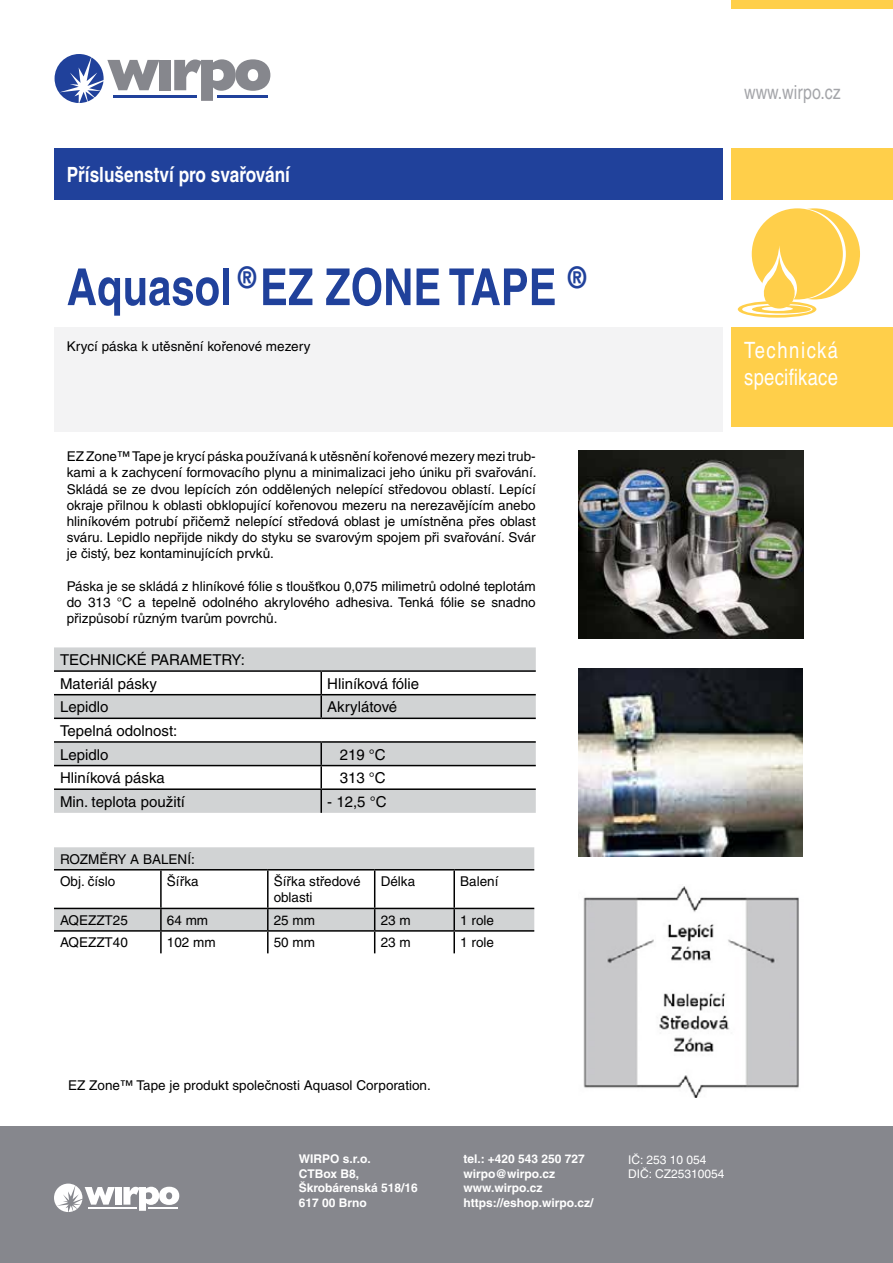
<style>
.page{position:relative;width:893px;height:1263px;background:#fff}
.page>*{position:absolute;margin:0;border:0;box-sizing:border-box;transform-origin:0 0}
.t1{font:700 condensed 51px "Helvetica CE";color:#20419b}
.t2{font:condensed 22.5px/27px "Helvetica CE";letter-spacing:.015em;color:#fff}
.t3{font:700 condensed 21px "Helvetica CE";color:#fff}
.t4{font:condensed 19.5px "Helvetica CE";color:#a4a5a9}
.t5{font:15px/23.7px "Helvetica CE";color:#000}
.t6{font:13.5px/16.2px "Helvetica CE";color:#000;text-align:justify}
.t7{font:700 12px/14.4px "Helvetica CE";color:#fff}
.t8{font:12px/14.4px "Helvetica CE";color:#fff}
</style>
<div class="page">
<div style="left:54px;top:149px;width:669px;height:51px;background:#20419b"></div>
<div style="left:54px;top:327px;width:669px;height:105px;background:#f3f3f4"></div>
<div style="left:731px;top:0;width:162px;height:9px;background:#ffcf4a"></div>
<div style="left:731px;top:149px;width:162px;height:51px;background:#ffcf4a"></div>
<div style="left:731px;top:327px;width:162px;height:100px;background:#ffcf4a"></div>
<div style="left:0;top:1127px;width:893px;height:136px;background:#86878d"></div>
<hr style="left:88px;top:1207px;width:49px;height:2px;background:#fff">
<svg style="left:54px;top:1183px;width:61px;height:29px"></svg>
<div style="left:115px;top:1187px;width:7px;height:17px;background:#fff"></div>
<svg style="left:123px;top:1187px;width:56px;height:24px"></svg>
<hr style="left:113px;top:95px;width:84px;height:3px;background:#20419b">
<svg style="left:55px;top:54px;width:104px;height:49px"></svg>
<div style="left:159px;top:60px;width:12px;height:30px;background:#86878d"></div>
<svg style="left:174px;top:59px;width:96px;height:42px"></svg>
<svg style="left:738px;top:301px;width:78px;height:17px"></svg>
<svg style="left:742px;top:304px;width:70px;height:11px"></svg>
<div style="left:752px;top:305px;width:59px;height:8px;background:#ffcf4a;border-radius:50%"></div>
<svg style="left:762px;top:307px;width:31px;height:4px"></svg>
<div style="left:769px;top:208px;width:91px;height:91px;background:#ffcf4a;border-radius:50%"></div>
<svg style="left:755px;top:208px;width:91px;height:91px"></svg>
<div style="left:752px;top:208px;width:91px;height:91px;background:#ffcf4a;border-radius:50%"></div>
<svg style="left:756px;top:246px;width:47px;height:63px"></svg>
<svg style="left:54px;top:647px;width:482px;height:166px;fill:#d1d3d4"></svg>
<hr style="left:54px;top:670px;width:267px;height:2px;background:#000">
<hr style="left:321px;top:670px;width:215px;height:2px;background:#000">
<hr style="left:320px;top:672px;width:2px;height:22px;background:#000">
<hr style="left:54px;top:694px;width:267px;height:1px;background:#000">
<hr style="left:321px;top:694px;width:215px;height:1px;background:#000">
<hr style="left:320px;top:695px;width:2px;height:22px;background:#000">
<hr style="left:54px;top:717px;width:267px;height:2px;background:#000">
<hr style="left:321px;top:717px;width:215px;height:2px;background:#000">
<hr style="left:54px;top:741px;width:267px;height:2px;background:#000">
<hr style="left:321px;top:741px;width:215px;height:2px;background:#000">
<hr style="left:320px;top:743px;width:2px;height:22px;background:#000">
<hr style="left:54px;top:765px;width:267px;height:1px;background:#000">
<hr style="left:321px;top:765px;width:215px;height:1px;background:#000">
<hr style="left:320px;top:766px;width:2px;height:22px;background:#000">
<hr style="left:54px;top:788px;width:267px;height:2px;background:#000">
<hr style="left:321px;top:788px;width:215px;height:2px;background:#000">
<hr style="left:320px;top:790px;width:2px;height:23px;background:#000">
<svg style="left:54px;top:847px;width:480px;height:106px"></svg>
<hr style="left:454px;top:930px;width:80px;height:2px;background:#000">
<hr style="left:453px;top:932px;width:2px;height:21px;background:#000">
<img style="left:583px;top:886px;width:216px;height:211px">
<img style="left:578px;top:451px;width:225px;height:188px">
<img style="left:578px;top:669px;width:225px;height:187px">
<h3 class="t3" style="left:67px;top:163px;width:225px">Příslušenství pro svařování</h3>
<h1 class="t1" style="left:67px;top:258px;width:521px">Aquasol <sup>®</sup>EZ ZONE TAPE <sup>®</sup></h1>
<h3 class="t4" style="left:744px;top:81px;width:98px">www.wirpo.cz</h3>
<p class="t6" style="left:67px;top:338px;width:245px">Krycí páska k utěsnění kořenové mezery</p>
<h2 class="t2" style="left:744px;top:336px;width:95px">Technická specifikace</h2>
<p class="t6" style="left:67px;top:448px;width:471px">EZ Zone™ Tape je krycí páska používaná k utěsnění kořenové mezery mezi trub&shy;kami a k zachycení formovacího plynu a minimalizaci jeho úniku při svařování.<br>Skládá se ze dvou lepících zón oddělených nelepící středovou oblastí. Lepící okraje přilnou k oblasti obklopující kořenovou mezeru na nerezavějícím anebo hliníkovém potrubí přičemž nelepící středová oblast je umístněna přes oblast sváru. Lepidlo nepřijde nikdy do styku se svarovým spojem při svařování. Svár je čistý, bez kontaminujících prvků.</p>
<p class="t6" style="left:67px;top:578px;width:470px">Páska je se skládá z hliníkové fólie s tloušťkou 0,075 milimetrů odolné teplotám do 313 °C a tepelně odolného akrylového adhesiva. Tenká fólie se snadno přizpůsobí různým tvarům povrchů.</p>
<p class="t5" style="left:60px;top:648px;width:186px">TECHNICKÉ PARAMETRY:<br>Materiál pásky</p>
<p class="t5" style="left:327px;top:672px;width:94px">Hliníková fólie</p>
<p class="t5" style="left:60px;top:695px;width:50px">Lepidlo</p>
<p class="t5" style="left:327px;top:695px;width:71px">Akrylátové</p>
<p class="t5" style="left:60px;top:719px;width:119px">Tepelná odolnost:<br>Lepidlo</p>
<p class="t5" style="left:340px;top:742px;width:48px">219 °C</p>
<p class="t5" style="left:60px;top:766px;width:106px">Hliníková páska</p>
<p class="t5" style="left:340px;top:766px;width:48px">313 °C</p>
<p class="t5" style="left:60px;top:790px;width:126px">Min. teplota použití</p>
<p class="t5" style="left:327px;top:790px;width:61px">- 12,5 °C</p>
<p class="t6" style="left:60px;top:848px;width:136px;line-height:22.5px">ROZMĚRY A BALENÍ:<br>Obj. číslo</p>
<p class="t6" style="left:167px;top:873px;width:33px">Šířka</p>
<p class="t6" style="left:274px;top:873px;width:88px">Šířka středové oblasti</p>
<p class="t6" style="left:381px;top:873px;width:36px">Délka</p>
<p class="t6" style="left:460px;top:873px;width:40px">Balení</p>
<p class="t6" style="left:60px;top:912px;width:69px">AQEZZT25</p>
<p class="t6" style="left:167px;top:912px;width:43px">64 mm</p>
<p class="t6" style="left:274px;top:912px;width:43px">25 mm</p>
<p class="t6" style="left:381px;top:912px;width:32px">23 m</p>
<p class="t6" style="left:460px;top:912px;width:35px">1 role</p>
<p class="t6" style="left:60px;top:934px;width:69px">AQEZZT40</p>
<p class="t6" style="left:167px;top:934px;width:50px">102 mm</p>
<p class="t6" style="left:274px;top:934px;width:43px">50 mm</p>
<p class="t6" style="left:381px;top:934px;width:32px">23 m</p>
<p class="t6" style="left:460px;top:934px;width:35px">1 role</p>
<p class="t6" style="left:68px;top:1077px;width:364px">EZ Zone™ Tape je produkt společnosti Aquasol Corporation.</p>
<p class="t7" style="left:299px;top:1152px;width:121px">WIRPO s.r.o.<br>CTBox B8,<br>Škrobárenská 518/16<br>617 00 Brno</p>
<p class="t7" style="left:464px;top:1152px;width:132px">tel.: +420 543 250 727 wirpo@wirpo.cz www.wirpo.cz https://eshop.wirpo.cz/</p>
<p class="t8" style="left:628px;top:1152px;width:98px">IČ: 253 10 054<br>DIČ: CZ25310054</p>
</div>
